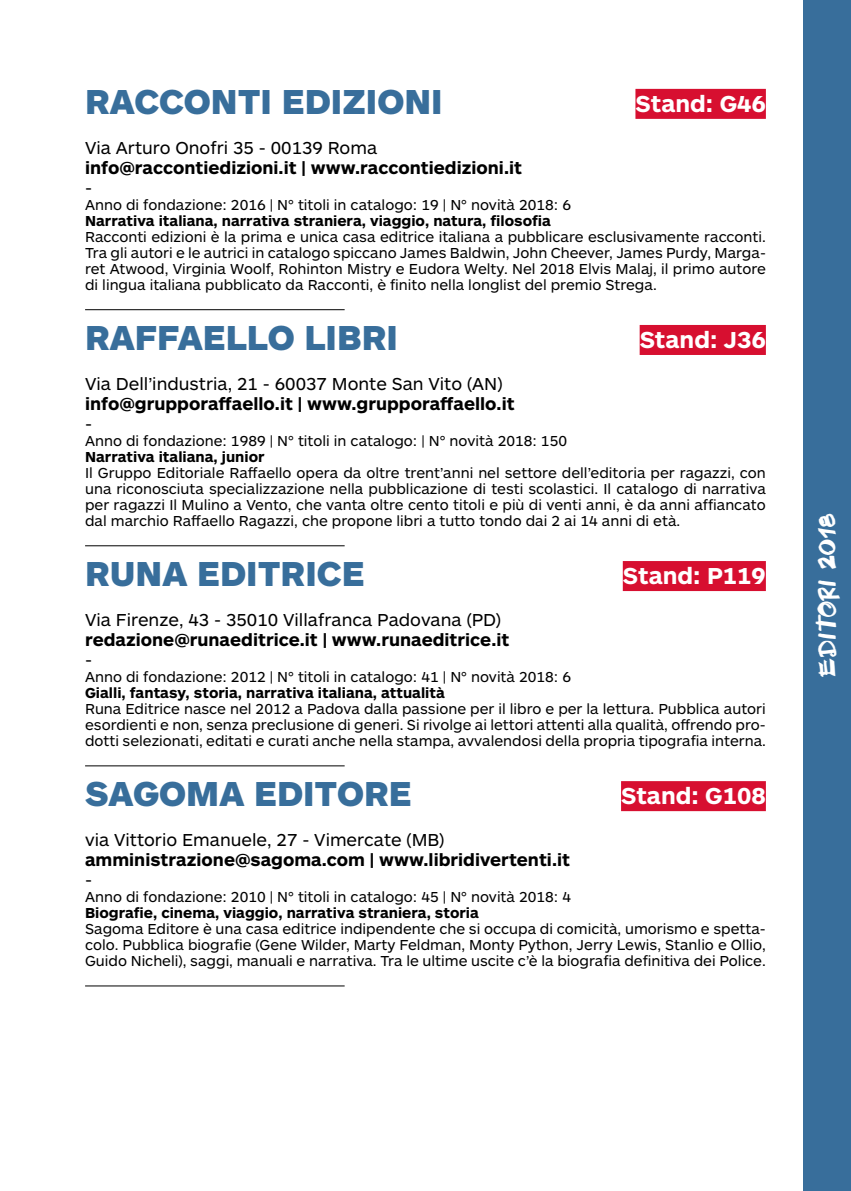
<style>
.page{position:relative;width:851px;height:1191px;background:#fff}
.page>*{position:absolute;margin:0;border:0;box-sizing:border-box;transform-origin:0 0}
.t1{font:900 36px "ARS Maquette Pro";color:#386e9b}
.t2{font:700 24px "ARS Maquette Pro";color:#fff}
.t3{font:24px "Black Gull PBF";color:#fff}
.t4{font:700 18px "ARS Maquette Pro";color:#000}
.t5{font:18px "ARS Maquette Pro";color:#000}
.t6{font:15px/16px "ARS Maquette Pro";color:#000;text-align:justify}
.t7{font:700 15px "ARS Maquette Pro";color:#000}
</style>
<div class="page">
<div style="left:635px;top:89px;width:130px;height:30px;background:#d70f30"></div>
<div style="left:639px;top:325px;width:126px;height:30px;background:#d70f30"></div>
<div style="left:622px;top:561px;width:143px;height:30px;background:#d70f30"></div>
<div style="left:621px;top:781px;width:144px;height:30px;background:#d70f30"></div>
<hr style="left:85px;top:309px;width:259px;height:1px;background:#000">
<hr style="left:85px;top:545px;width:259px;height:1px;background:#000">
<hr style="left:85px;top:765px;width:259px;height:1px;background:#000">
<hr style="left:85px;top:985px;width:259px;height:1px;background:#000">
<div style="left:803px;top:0;width:47px;height:1191px;background:#386e9b"></div>
<h1 class="t1" style="left:85px;top:78px;width:359px">RACCONTI EDIZIONI</h1>
<h2 class="t2" style="left:635px;top:88px;width:132px">Stand: G46</h2>
<p class="t5" style="left:85px;top:136px;width:293px">Via Arturo Onofri 35 - 00139 Roma</p>
<p class="t4" style="left:85px;top:156px;width:438px">info@raccontiedizioni.it | www.raccontiedizioni.it</p>
<p class="t5" style="left:85px;top:176px;width:9px">-</p>
<p class="t6" style="left:85px;top:196px;width:487px">Anno di fondazione: 2016 | N° titoli in catalogo: 19 | N° novità 2018: 6</p>
<p class="t7" style="left:85px;top:211px;width:467px">Narrativa italiana, narrativa straniera, viaggio, natura, filosofia</p>
<p class="t6" style="left:85px;top:228px;width:682px">Racconti edizioni è la prima e unica casa editrice italiana a pubblicare esclusivamente racconti.<br>Tra gli autori e le autrici in catalogo spiccano James Baldwin, John Cheever, James Purdy, Marga&shy;ret Atwood, Virginia Woolf, Rohinton Mistry e Eudora Welty. Nel 2018 Elvis Malaj, il primo autore di lingua italiana pubblicato da Racconti, è finito nella longlist del premio Strega.</p>
<h1 class="t1" style="left:85px;top:314px;width:314px">RAFFAELLO LIBRI</h1>
<h2 class="t2" style="left:639px;top:324px;width:128px">Stand: J36</h2>
<p class="t5" style="left:85px;top:372px;width:419px">Via Dell’industria, 21 - 60037 Monte San Vito (AN)</p>
<p class="t4" style="left:85px;top:392px;width:431px">info@grupporaffaello.it | www.grupporaffaello.it</p>
<p class="t5" style="left:85px;top:412px;width:9px">-</p>
<p class="t6" style="left:85px;top:432px;width:483px">Anno di fondazione: 1989 | N° titoli in catalogo: | N° novità 2018: 150</p>
<p class="t7" style="left:85px;top:447px;width:181px">Narrativa italiana, junior</p>
<p class="t6" style="left:85px;top:464px;width:682px">Il Gruppo Editoriale Raffaello opera da oltre trent’anni nel settore dell’editoria per ragazzi, con una riconosciuta specializzazione nella pubblicazione di testi scolastici. Il catalogo di narrativa per ragazzi Il Mulino a Vento, che vanta oltre cento titoli e più di venti anni, è da anni affiancato dal marchio Raffaello Ragazzi, che propone libri a tutto tondo dai 2 ai 14 anni di età.</p>
<h1 class="t1" style="left:85px;top:550px;width:281px">RUNA EDITRICE</h1>
<h2 class="t2" style="left:622px;top:560px;width:144px">Stand: P119</h2>
<p class="t5" style="left:85px;top:608px;width:417px">Via Firenze, 43 - 35010 Villafranca Padovana (PD)</p>
<p class="t4" style="left:85px;top:628px;width:425px">redazione@runaeditrice.it | www.runaeditrice.it</p>
<p class="t5" style="left:85px;top:648px;width:9px">-</p>
<p class="t6" style="left:85px;top:668px;width:487px">Anno di fondazione: 2012 | N° titoli in catalogo: 41 | N° novità 2018: 6</p>
<p class="t7" style="left:85px;top:683px;width:361px">Gialli, fantasy, storia, narrativa italiana, attualità</p>
<p class="t6" style="left:85px;top:700px;width:682px">Runa Editrice nasce nel 2012 a Padova dalla passione per il libro e per la lettura. Pubblica autori esordienti e non, senza preclusione di generi. Si rivolge ai lettori attenti alla qualità, offrendo pro&shy;dotti selezionati, editati e curati anche nella stampa, avvalendosi della propria tipografia interna.</p>
<h1 class="t1" style="left:85px;top:770px;width:328px">SAGOMA EDITORE</h1>
<h2 class="t2" style="left:621px;top:780px;width:146px">Stand: G108</h2>
<p class="t5" style="left:85px;top:828px;width:361px">via Vittorio Emanuele, 27 - Vimercate (MB)</p>
<p class="t4" style="left:85px;top:848px;width:486px">amministrazione@sagoma.com | www.libridivertenti.it</p>
<p class="t5" style="left:85px;top:868px;width:9px">-</p>
<p class="t6" style="left:85px;top:888px;width:487px">Anno di fondazione: 2010 | N° titoli in catalogo: 45 | N° novità 2018: 4</p>
<p class="t7" style="left:85px;top:903px;width:395px">Biografie, cinema, viaggio, narrativa straniera, storia</p>
<p class="t6" style="left:85px;top:920px;width:682px">Sagoma Editore è una casa editrice indipendente che si occupa di comicità, umorismo e spetta&shy;colo. Pubblica biografie (Gene Wilder, Marty Feldman, Monty Python, Jerry Lewis, Stanlio e Ollio, Guido Nicheli), saggi, manuali e narrativa. Tra le ultime uscite c’è la biografia definitiva dei Police.</p>
<h2 class="t3" style="left:808px;top:677px;width:165px;rotate:-90deg">editori 2018</h2>
</div>
